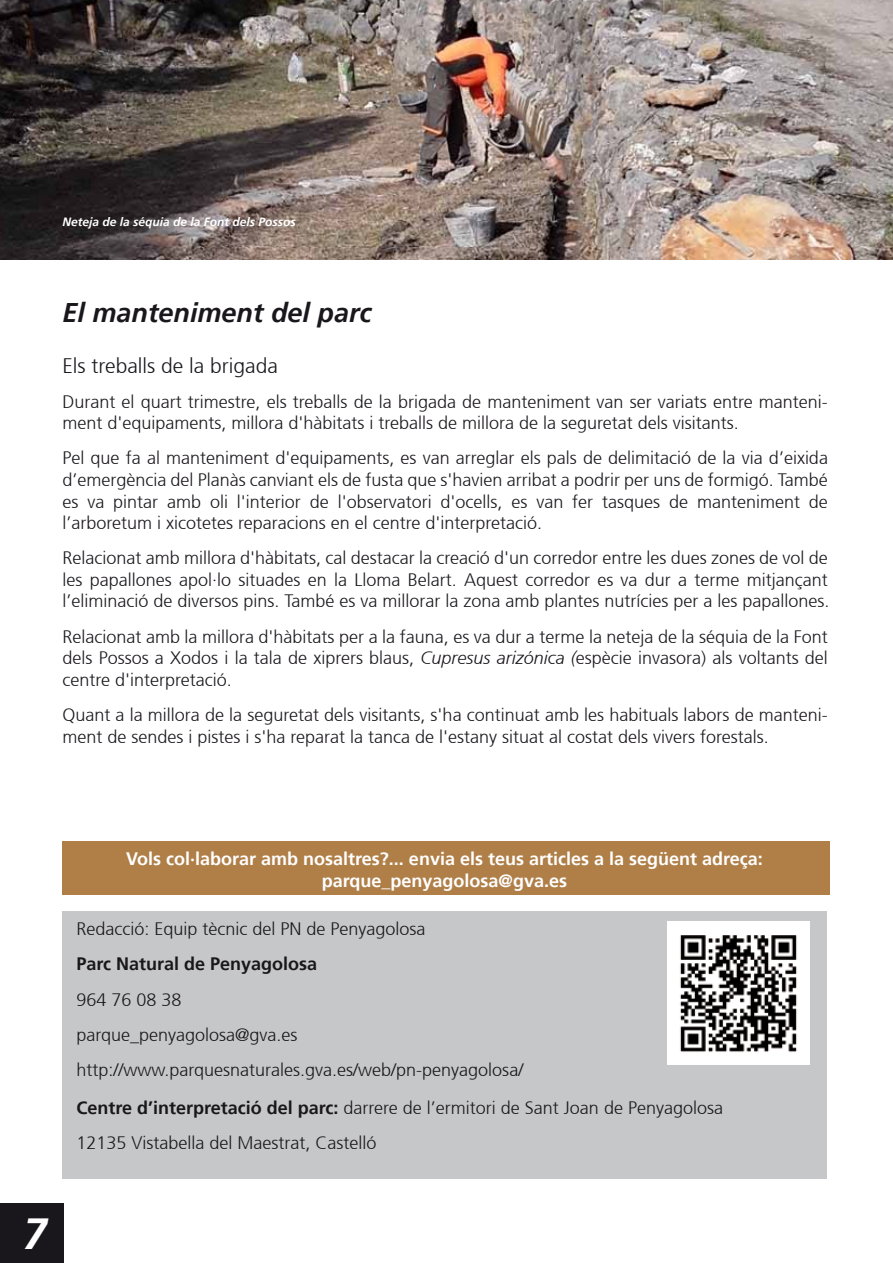
<style>
.page{position:relative;width:893px;height:1263px;background:#fff}
.page>*{position:absolute;margin:0;border:0;box-sizing:border-box;transform-origin:0 0}
.t1{font:italic 700 43.5px "Frutiger 66";color:#fff}
.t2{font:italic 700 27px "Frutiger 66";color:#1a171c}
.t3{font:300 21px "Frutiger 45";color:#1a171c}
.t4{font:300 18px/21.6px "Frutiger 45";color:#1a171c}
.t5{font:700 18px/21.6px "Frutiger 65";color:#fff;text-align:center}
.t6{font:700 18px "Frutiger 65";color:#1a171c}
.t7{font:italic 700 12px "Frutiger 66";color:#fff}
.s1{font-family:"Frutiger 46";font-style:italic}
.s2{font-family:"Frutiger 65";font-weight:700}
</style>
<div class="page">
<img style="left:0;top:0;width:893px;height:259px">
<div style="left:0;top:1203px;width:63px;height:60px;background:#1a171c"></div>
<div style="left:62px;top:841px;width:768px;height:53px;background:#b07f48"></div>
<div style="left:62px;top:910px;width:764px;height:268px;background:#c6c7c8"></div>
<img style="left:667px;top:922px;width:143px;height:143px">
<p class="t7" style="left:62px;top:215px;width:235px">Neteja de la séquia de la Font dels Possos</p>
<h2 class="t2" style="left:62px;top:297px;width:311px">El manteniment del parc</h2>
<p class="t3" style="left:62px;top:353px;width:217px">Els treballs de la brigada</p>
<p class="t4" style="left:62px;top:391px;width:767px">Durant el quart trimestre, els treballs de la brigada de manteniment van ser variats entre manteni&shy;ment d'equipaments, millora d'hàbitats i treballs de millora de la seguretat dels visitants.</p>
<p class="t4" style="left:62px;top:448px;width:767px;text-align:justify">Pel que fa al manteniment d'equipaments, es van arreglar els pals de delimitació de la via d’eixida d’emergència del Planàs canviant els de fusta que s'havien arribat a podrir per uns de formigó. També es va pintar amb oli l'interior de l'observatori d'ocells, es van fer tasques de manteniment de l’arboretum i xicotetes reparacions en el centre d'interpretació.</p>
<p class="t4" style="left:62px;top:547px;width:769px;text-align:justify">Relacionat amb millora d'hàbitats, cal destacar la creació d'un corredor entre les dues zones de vol de les papallones apol·lo situades en la Lloma Belart. Aquest corredor es va dur a terme mitjançant l’eliminació de diversos pins. També es va millorar la zona amb plantes nutrícies per a les papallones.</p>
<p class="t4" style="left:62px;top:626px;width:767px;text-align:justify">Relacionat amb la millora d'hàbitats per a la fauna, es va dur a terme la neteja de la séquia de la Font dels Possos a Xodos i la tala de xiprers blaus, <span class="s1">Cupresus arizónica (</span>espècie invasora) als voltants del centre d'interpretació.</p>
<p class="t4" style="left:62px;top:704px;width:767px">Quant a la millora de la seguretat dels visitants, s'ha continuat amb les habituals labors de manteni&shy;ment de sendes i pistes i s'ha reparat la tanca de l'estany situat al costat dels vivers forestals.</p>
<h1 class="t1" style="left:23px;top:1208px;width:26px">7</h1>
<p class="t5" style="left:126px;top:848px;width:638px">Vols col·laborar amb nosaltres?... envia els teus articles a la següent adreça: parque_penyagolosa@gva.es</p>
<p class="t4" style="left:76px;top:919px;width:351px">Redacció: Equip tècnic del PN de Penyagolosa</p>
<p class="t6" style="left:76px;top:953px;width:242px">Parc Natural de Penyagolosa</p>
<p class="t4" style="left:76px;top:982px;width:448px;line-height:35.1px">964 76 08 38<br>parque_penyagolosa@gva.es http://www.parquesnaturales.gva.es/web/pn-penyagolosa/</p>
<p class="t4" style="left:76px;top:1091px;width:648px;line-height:35.1px"><span class="s2">Centre d’interpretació del parc:</span> darrere de l’ermitori de Sant Joan de Penyagolosa<br>12135 Vistabella del Maestrat, Castelló</p>
</div>
